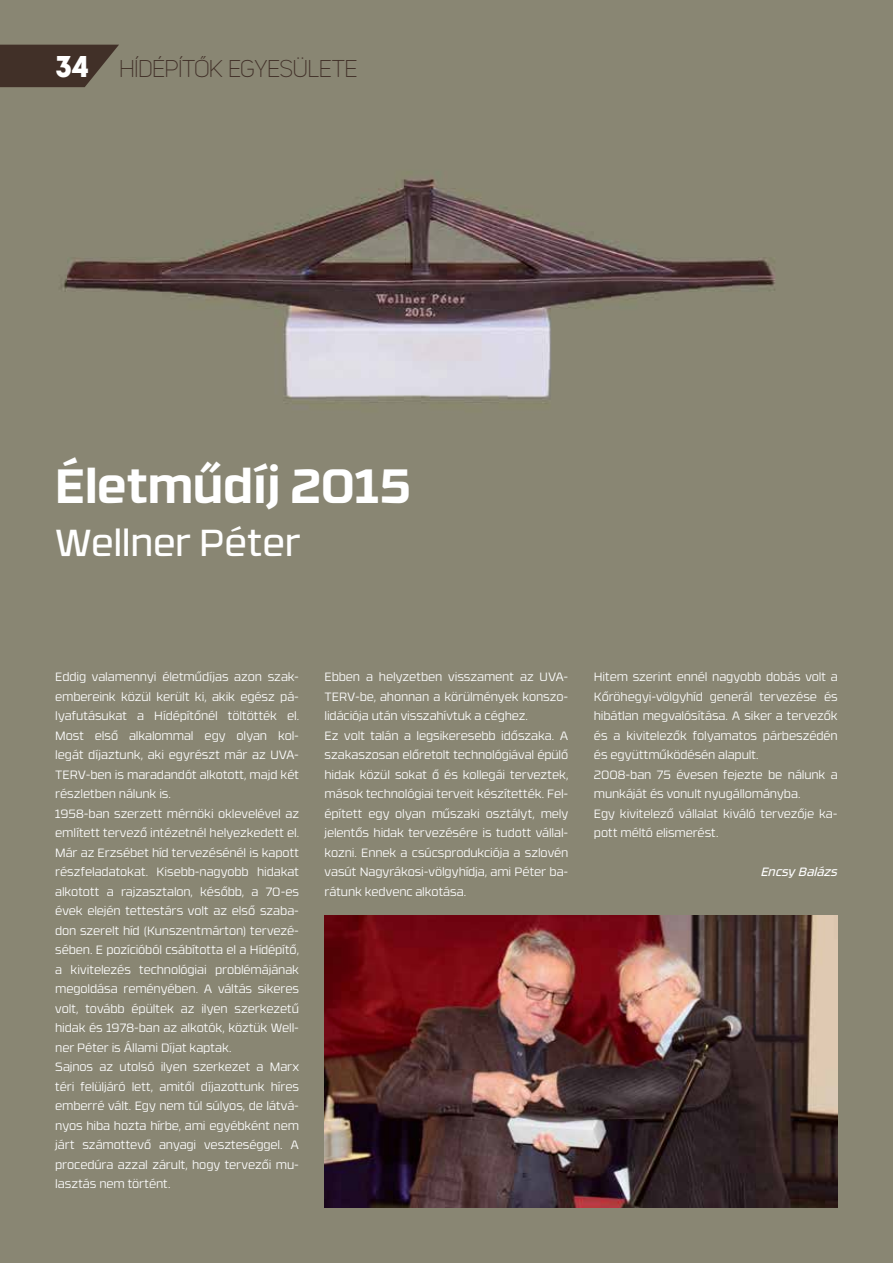
<style>
.page{position:relative;width:893px;height:1263px;background:#fff}
.page>*{position:absolute;margin:0;border:0;box-sizing:border-box;transform-origin:0 0}
.t1{font:700 48px "RB No 3.1";letter-spacing:.005em;color:#fff}
.t2{font:37.5px "RB No 3.1";letter-spacing:-.005em;color:#fff}
.t3{font:24px "Uni Sans Light";letter-spacing:-.05em;color:#413028}
.t4{font:300 12px/19.5px "RB No 3.1";letter-spacing:-.01em;color:#fff}
.t5{font:italic 12px "RB No 3.1";letter-spacing:-.01em;color:#fff}
.s1{font-family:"Intro";font-size:30px;color:#fff}
</style>
<div class="page">
<img style="left:0;top:0;width:893px;height:1263px">
<svg style="left:0;top:45px;width:119px;height:42px"></svg>
<img style="left:325px;top:915px;width:513px;height:293px">
<h3 class="t3" style="left:55px;top:55px;width:304px"><span class="s1">34</span> HÍDÉPÍTO˝K EGYESÜLETE</h3>
<h1 class="t1" style="left:55px;top:447px;width:357px">Életműdíj 2015</h1>
<h2 class="t2" style="left:55px;top:514px;width:247px">Wellner Péter</h2>
<p class="t4" style="left:55px;top:666px;width:245px">Eddig valamennyi életműdíjas azon szak&shy;embereink közül került ki, akik egész pá&shy;lyafutásukat a Hídépítőnél töltötték el.<br>Most első alkalommal egy olyan kol&shy;legát díjaztunk, aki egyrészt már az UVA-TERV-ben is maradandót alkotott, majd két részletben nálunk is.<br>1958-ban szerzett mérnöki oklevelével az említett tervező intézetnél helyezkedett el.<br>Már az Erzsébet híd tervezésénél is kapott részfeladatokat. Kisebb-nagyobb hidakat alkotott a rajzasztalon, később, a 70-es évek elején tettestárs volt az első szaba&shy;don szerelt híd (Kunszentmárton) tervezé&shy;sében. E pozícióból csábította el a Hídépítő, a kivitelezés technológiai problémájának megoldása reményében. A váltás sikeres volt, tovább épültek az ilyen szerkezetű hidak és 1978-ban az alkotók, köztük Well&shy;ner Péter is Állami Díjat kaptak.<br>Sajnos az utolsó ilyen szerkezet a Marx téri felüljáró lett, amitől díjazottunk híres emberré vált. Egy nem túl súlyos, de látvá&shy;nyos hiba hozta hírbe, ami egyébként nem járt számottevő anyagi veszteséggel. A procedúra azzal zárult, hogy tervezői mu&shy;lasztás nem történt.</p>
<p class="t4" style="left:325px;top:666px;width:245px">Ebben a helyzetben visszament az UVA-TERV-be, ahonnan a körülmények konszo&shy;lidációja után visszahívtuk a céghez.<br>Ez volt talán a legsikeresebb időszaka. A szakaszosan előretolt technológiával épülő hidak közül sokat ő és kollegái terveztek, mások technológiai terveit készítették. Fel&shy;épített egy olyan műszaki osztályt, mely jelentős hidak tervezésére is tudott vállal&shy;kozni. Ennek a csúcsprodukciója a szlovén vasút Nagyrákosi-völgyhídja, ami Péter ba&shy;rátunk kedvenc alkotása.</p>
<p class="t4" style="left:594px;top:666px;width:245px">Hitem szerint ennél nagyobb dobás volt a Kőröhegyi-völgyhíd generál tervezése és hibátlan megvalósítása. A siker a tervezők és a kivitelezők folyamatos párbeszédén és együttműködésén alapult.<br>2008-ban 75 évesen fejezte be nálunk a munkáját és vonult nyugállományba.<br>Egy kivitelező vállalat kiváló tervezője ka&shy;pott méltó elismerést.</p>
<p class="t5" style="left:761px;top:863px;width:78px">Encsy Balázs</p>
</div>
